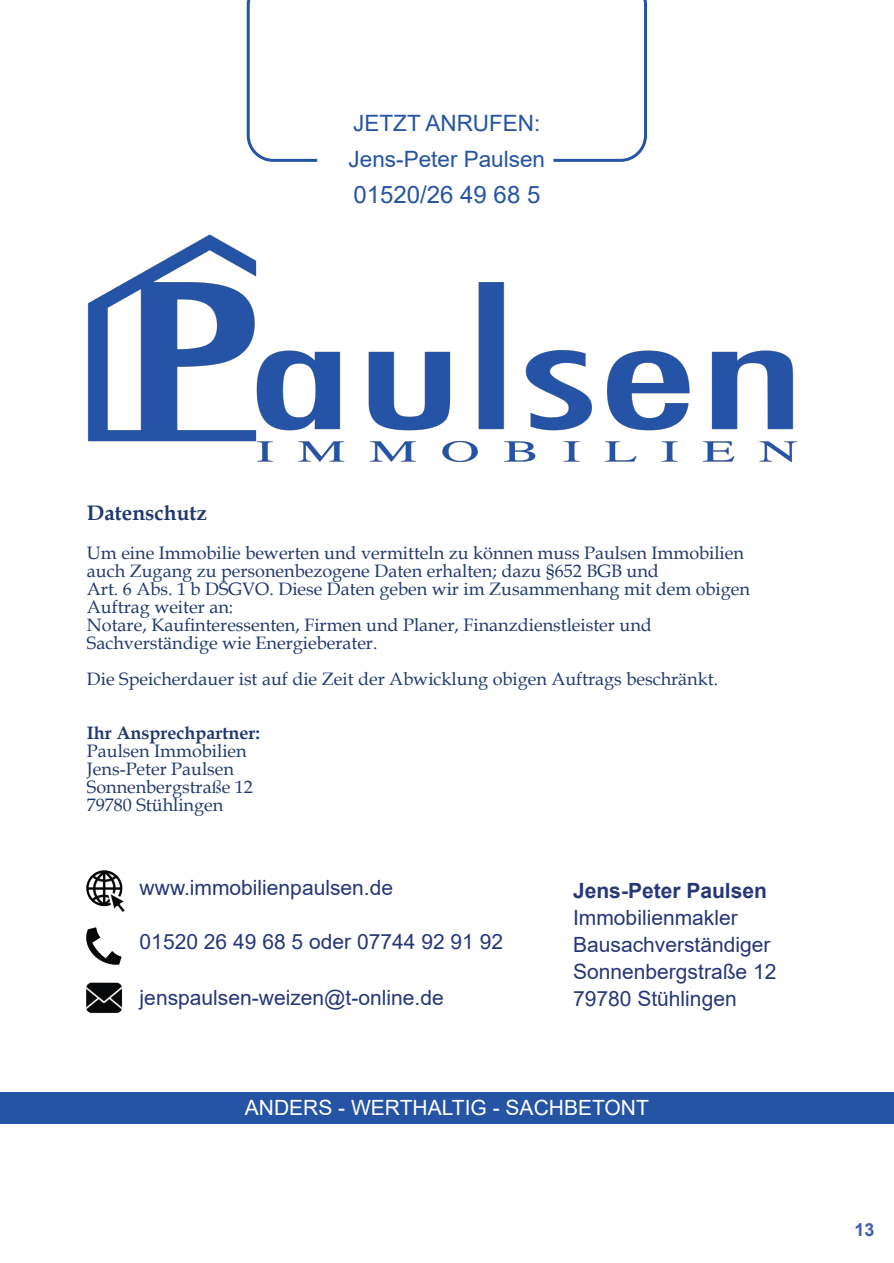
<style>
.page{position:relative;width:894px;height:1263px;background:#fff}
.page>*{position:absolute;margin:0;border:0;box-sizing:border-box;transform-origin:0 0}
.t1{font:24px "Arial";color:#2554a4}
.t2{font:22.5px/36px "Arial";color:#2554a4}
.t3{font:21px/27px "Arial";color:#263779}
.t4{font:21px "Arial";color:#fff}
.t5{font:700 21px "Arial";color:#263779}
.t6{font:700 21px "Book Antiqua";color:#20396e}
.t7{font:18px/18px "Book Antiqua";color:#20396e}
.t8{font:700 18px "Book Antiqua";color:#20396e}
.t9{font:700 18px "Arial";color:#3e60ac}
</style>
<div class="page">
<svg style="left:246px;top:0;width:400px;height:162px"></svg>
<div style="left:317px;top:90px;width:236px;height:181px;background:#fff;border-radius:25px"></div>
<div style="left:0;top:1092px;width:893px;height:31px;background:#2554a4"></div>
<img style="left:87px;top:871px;width:38px;height:41px">
<img style="left:87px;top:928px;width:35px;height:36px">
<img style="left:86px;top:982px;width:36px;height:32px">
<img style="left:87px;top:234px;width:710px;height:229px">
<p class="t2" style="left:348px;top:107px;width:198px">JETZT ANRUFEN:<br>Jens-Peter Paulsen</p>
<h1 class="t1" style="left:353px;top:185px;width:188px">01520/26 49 68 5</h1>
<p class="t6" style="left:87px;top:505px;width:122px">Datenschutz</p>
<p class="t7" style="left:87px;top:546px;width:664px">Um eine Immobilie bewerten und vermitteln zu können muss Paulsen Immobilien auch Zugang zu personenbezogene Daten erhalten; dazu §652 BGB und<br>Art. 6 Abs. 1 b DSGVO. Diese Daten geben wir im Zusammenhang mit dem obigen Auftrag weiter an:<br>Notare, Kaufinteressenten, Firmen und Planer, Finanzdienstleister und Sachverständige wie Energieberater.</p>
<p class="t7" style="left:87px;top:672px;width:632px">Die Speicherdauer ist auf die Zeit der Abwicklung obigen Auftrags beschränkt.</p>
<p class="t8" style="left:87px;top:726px;width:174px">Ihr Ansprechpartner:</p>
<p class="t7" style="left:87px;top:744px;width:167px">Paulsen Immobilien<br>Jens-Peter Paulsen<br>Sonnenbergstraße 12<br>79780 Stühlingen</p>
<p class="t3" style="left:140px;top:876px;width:255px">www.immobilienpaulsen.de</p>
<p class="t3" style="left:140px;top:930px;width:365px">01520 26 49 68 5 oder 07744 92 91 92</p>
<p class="t5" style="left:573px;top:883px;width:195px">Jens-Peter Paulsen</p>
<p class="t3" style="left:573px;top:906px;width:205px">Immobilienmakler<br>Bausachverständiger<br>Sonnenbergstraße 12</p>
<p class="t3" style="left:140px;top:986px;width:305px">jenspaulsen-weizen@t-online.de</p>
<p class="t3" style="left:573px;top:987px;width:165px">79780 Stühlingen</p>
<p class="t4" style="left:245px;top:1099px;width:405px">ANDERS - WERTHALTIG - SACHBETONT</p>
<p class="t9" style="left:854px;top:1223px;width:22px">13</p>
</div>
